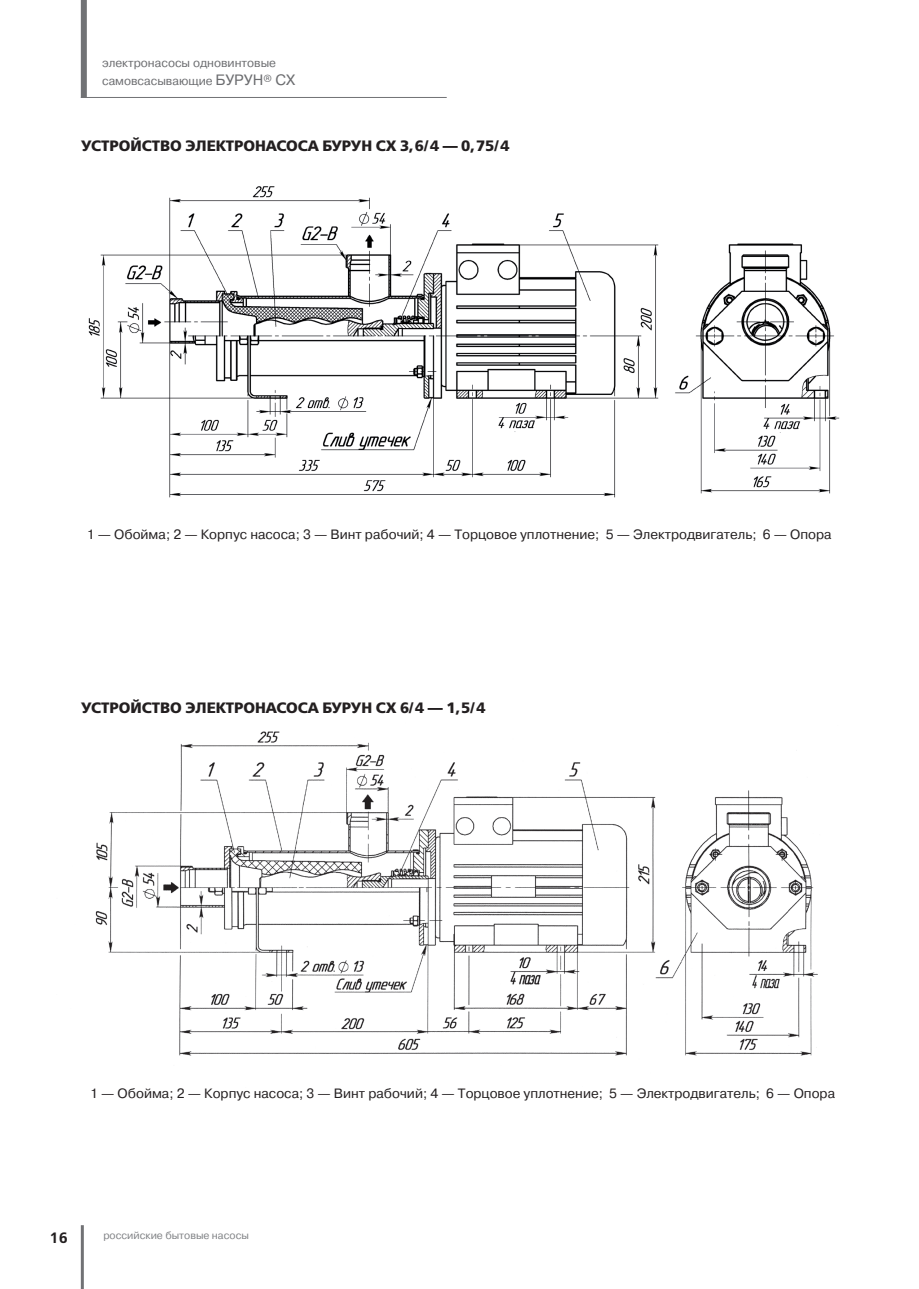
<style>
.page{position:relative;width:919px;height:1289px;background:#fff}
.page>*{position:absolute;margin:0;border:0;box-sizing:border-box;transform-origin:0 0}
.t1{font:15px "Free Set Bold C";color:#231f20}
.t2{font:15px "Free Set Demi Bold C";color:#231f20}
.t3{font:13.5px "Pragmatica C";color:#231f20}
.t4{font:12px/18px "Pragmatica C";color:#6c6d70}
.t5{font:10.5px "Pragmatica C";color:#808285}
.s1{font-size:15px}
</style>
<div class="page">
<div style="left:81px;top:0;width:6px;height:98px;background:#717275"></div>
<hr style="left:81px;top:1225px;width:3px;height:63px;background:#717275">
<hr style="left:81px;top:97px;width:365px;height:1px;background:#717275">
<img style="left:95px;top:731px;width:723px;height:325px">
<img style="left:88px;top:186px;width:752px;height:312px">
<p class="t4" style="left:102px;top:54px;width:194px">электронасосы одновинтовые самовсасывающие <span class="s1">БУРУН</span><sup>®</sup> <span class="s1">СХ</span></p>
<p class="t1" style="left:81px;top:138px;width:21px">Устройство</p>
<p class="t1" style="left:185px;top:138px;width:12px">электронасоса</p>
<p class="t1" style="left:322px;top:138px;width:189px">БУРУН СХ 3,6/4 — 0,75/4</p>
<p class="t3" style="left:87px;top:527px;width:746px">1 — Обойма; 2 — Корпус насоса; 3 — Винт рабочий; 4 — Торцовое уплотнение; 5 — Электродвигатель; 6 — Опора</p>
<p class="t1" style="left:81px;top:699px;width:21px">Устройство</p>
<p class="t1" style="left:185px;top:699px;width:12px">электронасоса</p>
<p class="t1" style="left:322px;top:699px;width:165px">БУРУН СХ 6/4 — 1,5/4</p>
<p class="t3" style="left:90px;top:1085px;width:746px">1 — Обойма; 2 — Корпус насоса; 3 — Винт рабочий; 4 — Торцовое уплотнение; 5 — Электродвигатель; 6 — Опора</p>
<p class="t2" style="left:50px;top:1229px;width:20px">16</p>
<p class="t5" style="left:103px;top:1229px;width:147px">российские бытовые насосы</p>
</div>
